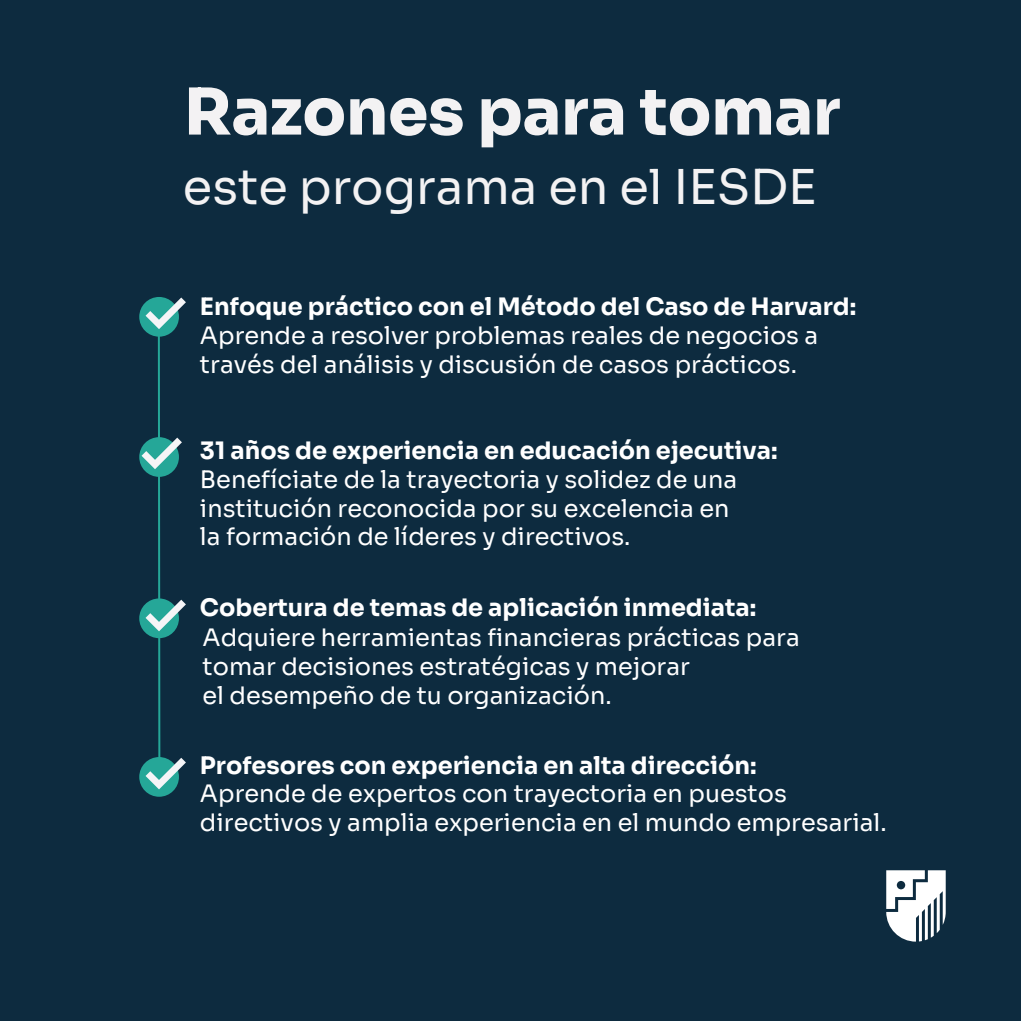
<style>
.page{position:relative;width:1021px;height:1021px;background:#fff}
.page>*{position:absolute;margin:0;border:0;box-sizing:border-box;transform-origin:0 0}
.t1{font:800 64px "Sora";color:#f3f2f3}
.t2{font:48px "Sora";color:#f3f2f3}
.t3{font:24px/28.8px "Sora";color:#fff}
.t4{font:700 24px "Sora";color:#fff}
</style>
<div class="page">
<div style="left:0;top:0;width:1020px;height:1020px;background:#0d2b3f"></div>
<hr style="left:158px;top:311px;width:2px;height:463px;background:#25a798">
<div style="left:139px;top:297px;width:40px;height:39px;background:#25a798;border-radius:50%"></div>
<svg style="left:145px;top:297px;width:41px;height:32px"></svg>
<div style="left:139px;top:437px;width:40px;height:40px;background:#25a798;border-radius:50%"></div>
<svg style="left:141px;top:437px;width:41px;height:32px"></svg>
<div style="left:139px;top:598px;width:40px;height:40px;background:#25a798;border-radius:50%"></div>
<svg style="left:145px;top:599px;width:41px;height:32px"></svg>
<div style="left:139px;top:757px;width:40px;height:39px;background:#25a798;border-radius:50%"></div>
<svg style="left:145px;top:757px;width:41px;height:32px"></svg>
<svg style="left:886px;top:870px;width:59px;height:71px"></svg>
<h1 class="t1" style="left:184px;top:57px;width:657px">Razones para tomar</h1>
<h2 class="t2" style="left:183px;top:147px;width:635px">este programa en el IESDE</h2>
<p class="t4" style="left:200px;top:286px;width:657px">Enfoque práctico con el Método del Caso de Harvard:</p>
<p class="t3" style="left:200px;top:318px;width:620px">Aprende a resolver problemas reales de negocios a través del análisis y discusión de casos prácticos.</p>
<p class="t4" style="left:200px;top:430px;width:579px">31 años de experiencia en educación ejecutiva:</p>
<p class="t3" style="left:200px;top:462px;width:538px">Benefíciate de la trayectoria y solidez de una institución reconocida por su excelencia en la formación de líderes y directivos.</p>
<p class="t4" style="left:200px;top:587px;width:558px">Cobertura de temas de aplicación inmediata:</p>
<p class="t3" style="left:202px;top:620px;width:598px">Adquiere herramientas financieras prácticas para tomar decisiones estratégicas y mejorar<br>el desempeño de tu organización.</p>
<p class="t4" style="left:200px;top:744px;width:558px">Profesores con experiencia en alta dirección:</p>
<p class="t3" style="left:200px;top:776px;width:688px">Aprende de expertos con trayectoria en puestos directivos y amplia experiencia en el mundo empresarial.</p>
</div>
